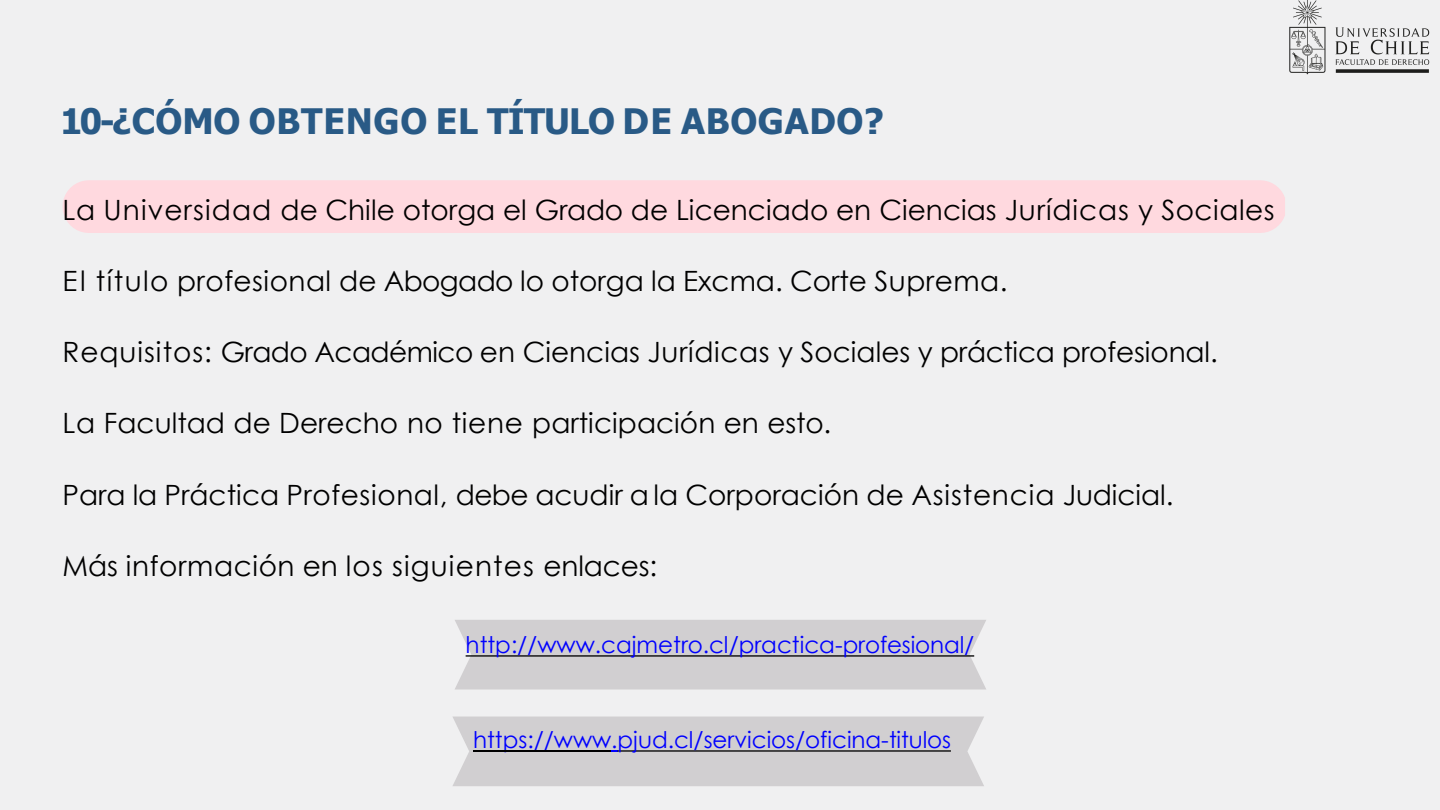
<style>
.page{position:relative;width:1440px;height:810px;background:#f0f0f1}
.page>*{position:absolute;margin:0;border:0;box-sizing:border-box;transform-origin:0 0}
.t1{font:700 35px "Tahoma";letter-spacing:.015em;color:#295a86}
.t2{font:28px "Century Gothic";color:#000}
.t3{font:28px "Century Gothic";letter-spacing:.025em;color:#000}
.t4{font:23px "Century Gothic";color:#00f}
</style>
<div class="page">
<div style="left:63px;top:180px;width:1222px;height:53px;background:#ffd9df"></div>
<img style="left:1289px;top:0;width:141px;height:75px">
<svg style="left:455px;top:620px;width:531px;height:70px;background:#ceccce"></svg>
<div style="left:453px;top:717px;width:531px;height:69px;background:#d1cfd1"></div>
<h1 class="t1" style="left:60px;top:97px;width:825px">10-¿CÓMO OBTENGO EL TÍTULO DE ABOGADO?</h1>
<p class="t2" style="left:62px;top:190px;width:1214px">La Universidad de Chile otorga el Grado de Licenciado en Ciencias Jurídicas y Sociales</p>
<p class="t2" style="left:62px;top:261px;width:947px">El título profesional de Abogado lo otorga la Excma. Corte Suprema.</p>
<p class="t2" style="left:62px;top:332px;width:1157px">Requisitos: Grado Académico en Ciencias Jurídicas y Sociales y práctica profesional.</p>
<p class="t2" style="left:62px;top:404px;width:770px">La Facultad de Derecho no tiene participación en esto.</p>
<p class="t2" style="left:62px;top:475px;width:1113px">Para la Práctica Profesional, debe acudir a la Corporación de Asistencia Judicial.</p>
<p class="t3" style="left:62px;top:546px;width:596px">Más información en los siguientes enlaces:</p>
<p class="t4" style="left:466px;top:629px;width:510px">http://www.cajmetro.cl/practica-profesional/</p>
<p class="t4" style="left:473px;top:724px;width:479px">https://www.pjud.cl/servicios/oficina-titulos</p>
</div>
